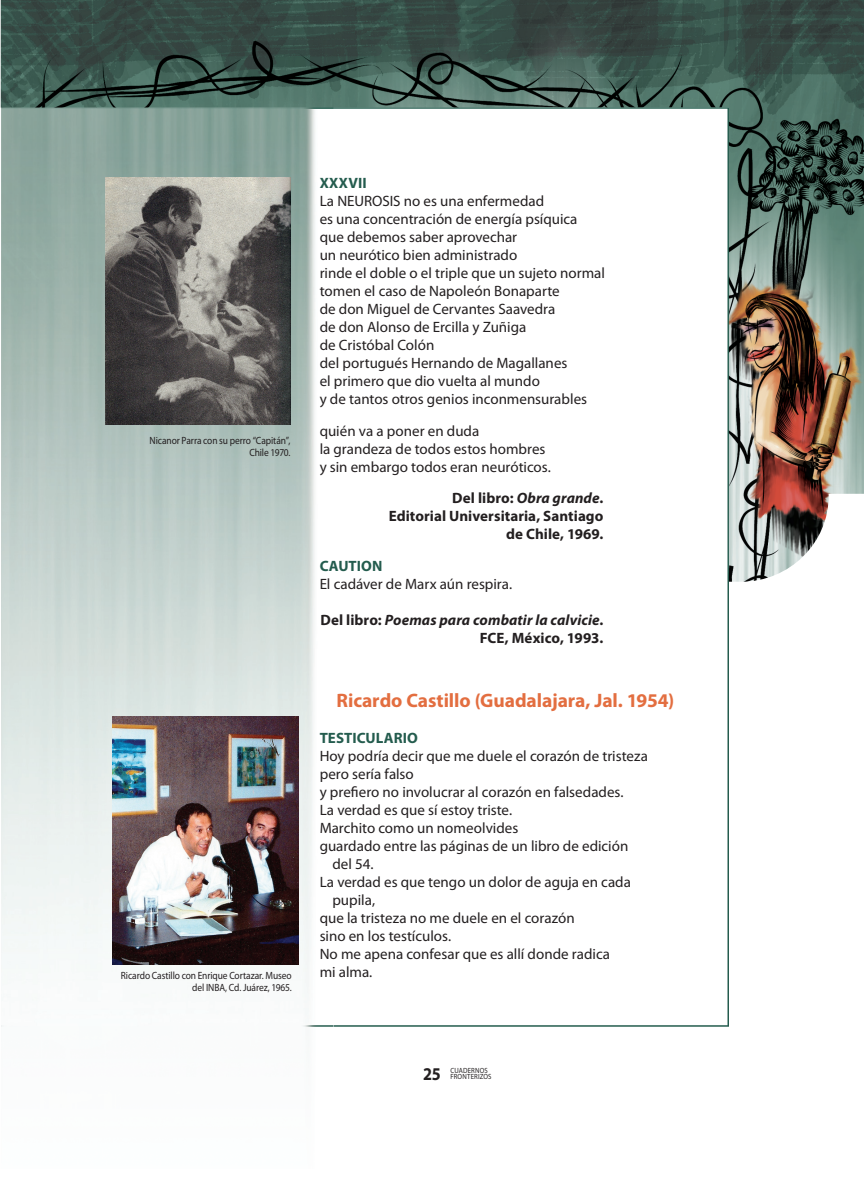
<style>
.page{position:relative;width:864px;height:1188px;background:#fff}
.page>*{position:absolute;margin:0;border:0;box-sizing:border-box;transform-origin:0 0}
.t1{font:700 19.5px "Myriad Pro";letter-spacing:-.005em;color:#e36e40}
.t2{font:700 18px "Myriad Pro";color:#231f20;scale:.9 1}
.t3{font:15px/18px "Myriad Pro";color:#231f20}
.t4{font:700 15px/18px "Myriad Pro";letter-spacing:.005em;color:#231f20;text-align:right}
.t5{font:italic 700 15px/18px "Myriad Pro";letter-spacing:.005em;color:#231f20;text-align:right}
.t6{font:700 15px "Myriad Pro";letter-spacing:.005em;color:#245c4e}
.t7{font:10.5px/12px "Myriad Pro";letter-spacing:-.005em;color:#231f20;text-align:right;scale:.9 1}
.t8{font:7.5px/6px "Myriad Pro";letter-spacing:.02em;color:#231f20;scale:.9 1}
.s1{font-style:italic}
.s2{font-style:normal}
</style>
<div class="page">
<svg style="left:2px;top:582px;width:727px;height:445px"></svg>
<svg style="left:0;top:0;width:2px;height:1027px"></svg>
<img style="left:1px;top:0;width:863px;height:582px">
<svg style="left:588px;top:238px;width:138px;height:74px"></svg>
<img style="left:112px;top:717px;width:186px;height:248px">
<img style="left:105px;top:177px;width:186px;height:247px">
<p class="t7" style="left:150px;top:435px;width:158px">Nicanor Parra con su perro “Capitán”,<br>Chile 1970.</p>
<p class="t6" style="left:320px;top:174px;width:48px">XXXVII</p>
<p class="t3" style="left:320px;top:192px;width:287px">La NEUROSIS no es una enfermedad<br>es una concentración de energía psíquica que debemos saber aprovechar<br>un neurótico bien administrado<br>rinde el doble o el triple que un sujeto normal tomen el caso de Napoleón Bonaparte<br>de don Miguel de Cervantes Saavedra<br>de don Alonso de Ercilla y Zuñiga<br>de Cristóbal Colón<br>del portugués Hernando de Magallanes<br>el primero que dio vuelta al mundo<br>y de tantos otros genios inconmensurables</p>
<p class="t3" style="left:320px;top:422px;width:233px">quién va a poner en duda<br>la grandeza de todos estos hombres y sin embargo todos eran neuróticos.</p>
<p class="t4" style="left:389px;top:489px;width:216px">Del libro: <span class="s1">Obra grande</span>.<br>Editorial Universitaria, Santiago de Chile, 1969.</p>
<p class="t6" style="left:320px;top:556px;width:64px">CAUTION</p>
<p class="t3" style="left:320px;top:575px;width:194px">El cadáver de Marx aún respira.</p>
<p class="t5" style="left:320px;top:610px;width:284px"><span class="s2">Del libro:</span> Poemas para combatir la calvicie<span class="s2">.<br>FCE, México, 1993.</span></p>
<h1 class="t1" style="left:337px;top:688px;width:339px">Ricardo Castillo (Guadalajara, Jal. 1954)</h1>
<p class="t6" style="left:320px;top:729px;width:100px">TESTICULARIO</p>
<p class="t3" style="left:320px;top:747px;width:330px">Hoy podría decir que me duele el corazón de tristeza</p>
<p class="t3" style="left:320px;top:765px;width:96px">pero sería falso</p>
<p class="t3" style="left:320px;top:783px;width:306px">y prefiero no involucrar al corazón en falsedades.</p>
<p class="t3" style="left:320px;top:801px;width:194px">La verdad es que sí estoy triste.</p>
<p class="t3" style="left:320px;top:819px;width:200px">Marchito como un nomeolvides</p>
<p class="t3" style="left:320px;top:837px;width:310px">guardado entre las páginas de un libro de edición</p>
<p class="t3" style="left:332px;top:855px;width:43px">del 54.</p>
<p class="t3" style="left:320px;top:873px;width:313px">La verdad es que tengo un dolor de aguja en cada</p>
<p class="t3" style="left:332px;top:891px;width:44px">pupila,</p>
<p class="t3" style="left:320px;top:909px;width:257px">que la tristeza no me duele en el corazón</p>
<p class="t3" style="left:320px;top:927px;width:133px">sino en los testículos.</p>
<p class="t3" style="left:320px;top:945px;width:292px">No me apena confesar que es allí donde radica</p>
<p class="t7" style="left:121px;top:970px;width:191px">Ricardo Castillo con Enrique Cortazar. Museo</p>
<p class="t3" style="left:320px;top:963px;width:54px">mi alma.</p>
<p class="t7" style="left:192px;top:982px;width:112px">del INBA, Cd. Juárez, 1965.</p>
<p class="t2" style="left:423px;top:1062px;width:21px">25</p>
<p class="t8" style="left:450px;top:1068px;width:47px">CUADERNOS<br>FRONtERIZOS</p>
</div>
